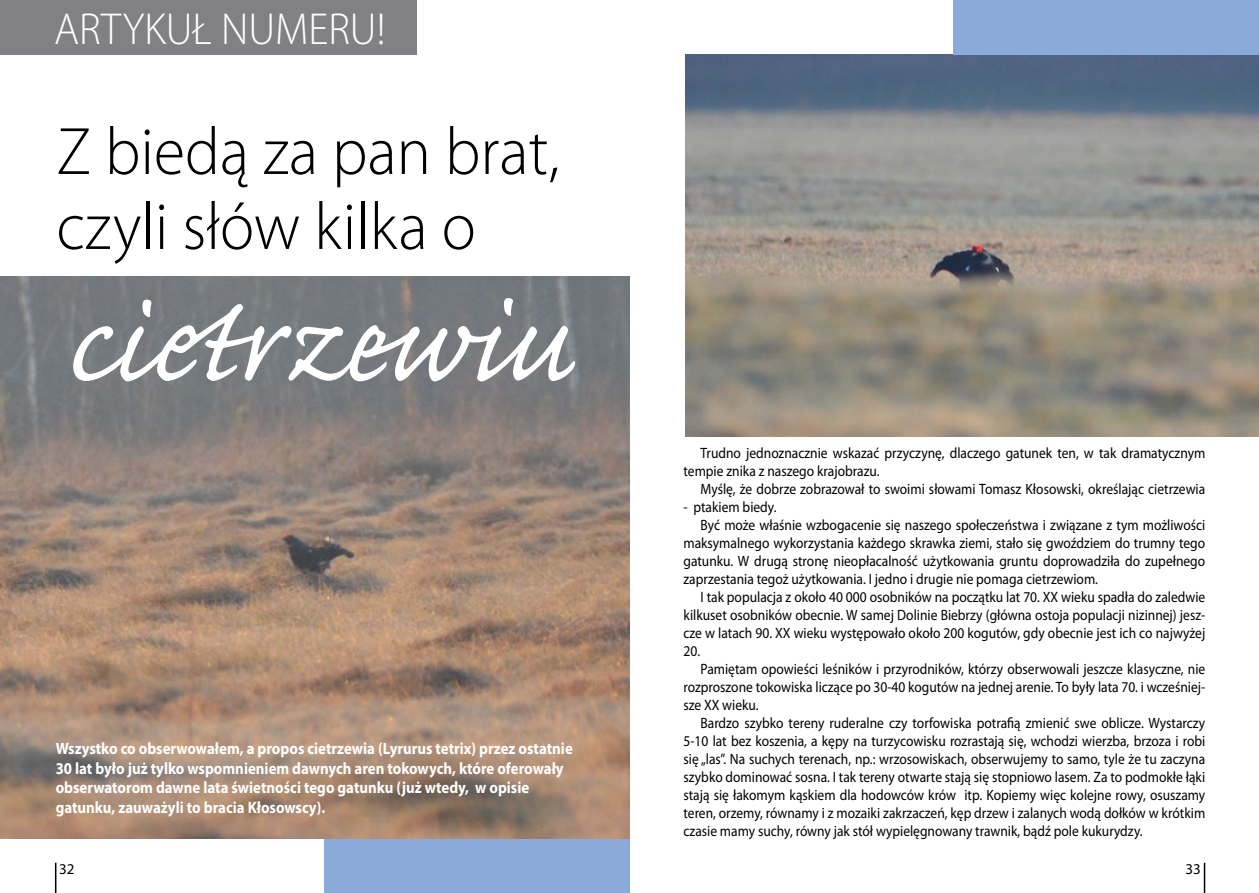
<style>
.page{position:relative;width:1259px;height:893px;background:#fff}
.page>*{position:absolute;margin:0;border:0;box-sizing:border-box;transform-origin:0 0}
.t1{font:151.8px "Caflisch Script Pro";letter-spacing:-.005em;color:#fff}
.t2{font:300 67.5px/75px "Myriad Pro";color:#000;scale:.95 1}
.t3{font:300 45px "Myriad Pro";color:#fff;scale:.95 1}
.t4{font:700 16.5px/19.5px "Myriad Pro";color:#fff;scale:.9 1}
.t5{font:15px/18px "Myriad Pro";color:#000;scale:.9 1}
.t6{font:15px "Myriad Pro";color:#000}
</style>
<div class="page">
<div style="left:324px;top:276px;width:305px;height:617px;background:#8aaad9"></div>
<img style="left:0;top:276px;width:629px;height:563px">
<img style="left:685px;top:54px;width:574px;height:382px">
<div style="left:953px;top:0;width:306px;height:54px;background:#8aaad9"></div>
<div style="left:0;top:0;width:417px;height:54px;background:#818084"></div>
<hr style="left:1203px;top:863px;width:2px;height:30px;background:#000">
<hr style="left:55px;top:863px;width:1px;height:30px;background:#000">
<h3 class="t3" style="left:54px;top:2px;width:350px">ARTYKUŁ NUMERU!</h3>
<h2 class="t2" style="left:56px;top:113px;width:531px">Z biedą za pan brat, czyli słów kilka o</h2>
<h1 class="t1" style="left:64px;top:265px;width:507px">cietrzewiu</h1>
<p class="t4" style="left:56px;top:738px;width:576px">Wszystko co obserwowałem, a propos cietrzewia (Lyrurus tetrix) przez ostatnie 30 lat było już tylko wspomnieniem dawnych aren tokowych, które oferowały obserwatorom dawne lata świetności tego gatunku (już wtedy, w opisie gatunku, zauważyli to bracia Kłosowscy).</p>
<p class="t5" style="left:683px;top:443px;width:581px;text-indent:17px">Trudno jednoznacznie wskazać przyczynę, dlaczego gatunek ten, w tak dramatycznym tempie znika z naszego krajobrazu.</p>
<p class="t5" style="left:700px;top:479px;width:562px">Myślę, że dobrze zobrazował to swoimi słowami Tomasz Kłosowski, określając cietrzewia</p>
<p class="t5" style="left:683px;top:497px;width:105px">- ptakiem biedy.</p>
<p class="t5" style="left:700px;top:515px;width:562px">Być może właśnie wzbogacenie się naszego społeczeństwa i związane z tym możliwości</p>
<p class="t5" style="left:683px;top:533px;width:581px">maksymalnego wykorzystania każdego skrawka ziemi, stało się gwoździem do trumny tego</p>
<p class="t5" style="left:683px;top:551px;width:581px">gatunku. W drugą stronę nieopłacalność użytkowania gruntu doprowadziła do zupełnego</p>
<p class="t5" style="left:683px;top:569px;width:462px">zaprzestania tegoż użytkowania. I jedno i drugie nie pomaga cietrzewiom.</p>
<p class="t5" style="left:700px;top:587px;width:562px">I tak populacja z około 40 000 osobników na początku lat 70. XX wieku spadła do zaledwie</p>
<p class="t5" style="left:683px;top:605px;width:581px">kilkuset osobników obecnie. W samej Dolinie Biebrzy (główna ostoja populacji nizinnej) jesz-</p>
<p class="t5" style="left:683px;top:623px;width:581px">cze w latach 90. XX wieku występowało około 200 kogutów, gdy obecnie jest ich co najwyżej</p>
<p class="t5" style="left:683px;top:641px;width:20px">20.</p>
<p class="t5" style="left:700px;top:659px;width:562px">Pamiętam opowieści leśników i przyrodników, którzy obserwowali jeszcze klasyczne, nie</p>
<p class="t5" style="left:683px;top:677px;width:581px">rozproszone tokowiska liczące po 30-40 kogutów na jednej arenie. To były lata 70. i wcześniej-</p>
<p class="t5" style="left:683px;top:695px;width:85px">sze XX wieku.</p>
<p class="t5" style="left:700px;top:713px;width:562px">Bardzo szybko tereny ruderalne czy torfowiska potrafią zmienić swe oblicze. Wystarczy</p>
<p class="t5" style="left:683px;top:731px;width:581px">5-10 lat bez koszenia, a kępy na turzycowisku rozrastają się, wchodzi wierzba, brzoza i robi</p>
<p class="t5" style="left:683px;top:749px;width:581px">się „las”. Na suchych terenach, np.: wrzosowiskach, obserwujemy to samo, tyle że tu zaczyna</p>
<p class="t5" style="left:683px;top:767px;width:581px">szybko dominować sosna. I tak tereny otwarte stają się stopniowo lasem. Za to podmokłe łąki</p>
<p class="t5" style="left:683px;top:785px;width:581px">stają się łakomym kąskiem dla hodowców krów itp. Kopiemy więc kolejne rowy, osuszamy</p>
<p class="t5" style="left:683px;top:803px;width:581px">teren, orzemy, równamy i z mozaiki zakrzaczeń, kęp drzew i zalanych wodą dołków w krótkim</p>
<p class="t5" style="left:683px;top:821px;width:511px">czasie mamy suchy, równy jak stół wypielęgnowany trawnik, bądź pole kukurydzy.</p>
<p class="t6" style="left:59px;top:860px;width:17px">32</p>
<p class="t6" style="left:1185px;top:860px;width:17px">33</p>
</div>
